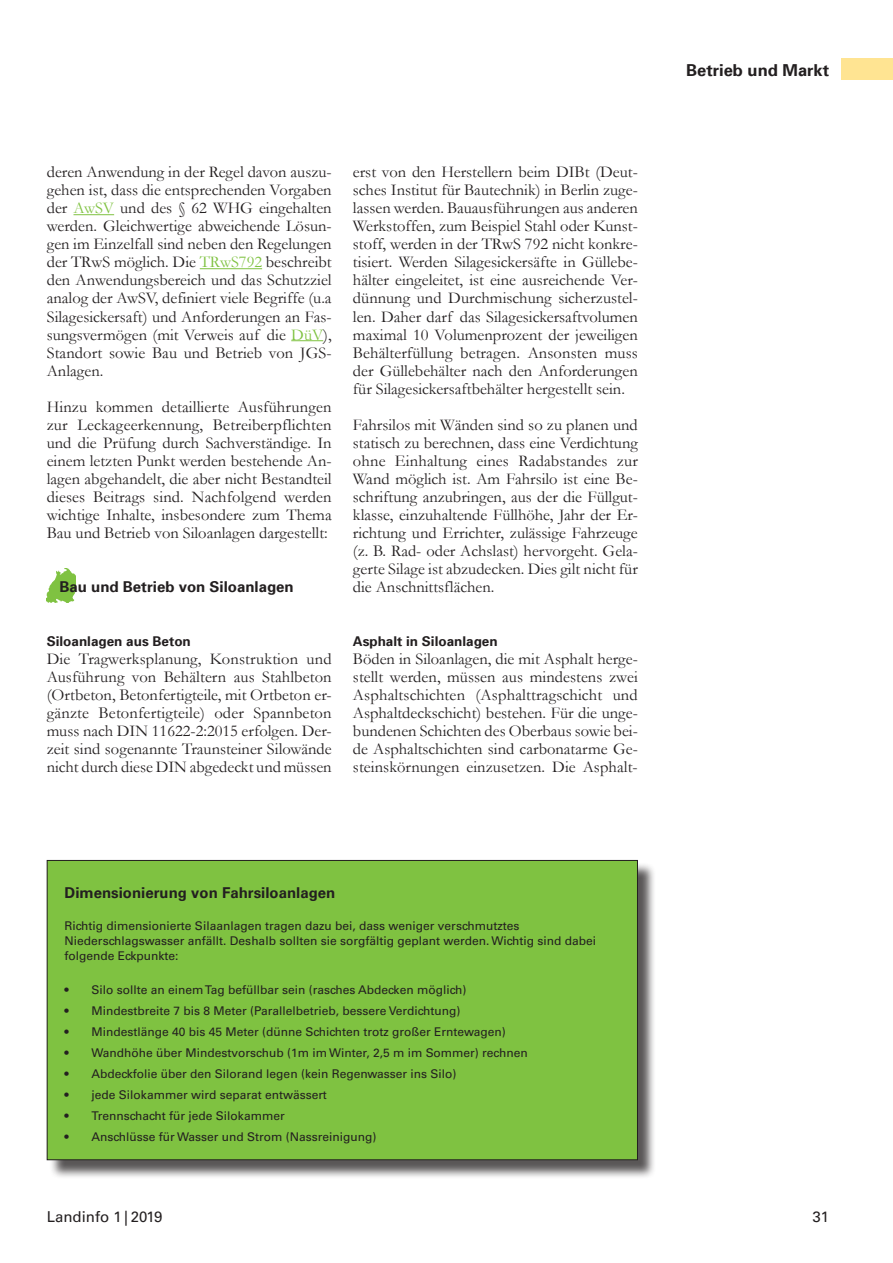
<style>
.page{position:relative;width:893px;height:1263px;background:#fff}
.page>*{position:absolute;margin:0;border:0;box-sizing:border-box;transform-origin:0 0}
.t1{font:16.5px/18px "Garamond";color:#231f20;text-align:justify}
.t2{font:700 16.5px "Univers 65";color:#231f20}
.t3{font:700 15px "Univers";color:#231f20}
.t4{font:700 15px "Univers 65";color:#231f20}
.t5{font:15px "Univers";color:#231f20}
.t6{font:700 13.5px "Univers 65";color:#231f20}
.t7{font:12px/15px "Univers";color:#231f20}
.s1{color:#7fc241}
</style>
<div class="page">
<img style="left:47px;top:568px;width:28px;height:34px">
<hr style="left:74px;top:214px;width:40px;height:1px;background:#7fc241">
<hr style="left:200px;top:268px;width:62px;height:1px;background:#7fc241">
<hr style="left:291px;top:340px;width:32px;height:1px;background:#7fc241">
<div style="left:842px;top:58px;width:51px;height:22px;background:#ffe492"></div>
<div style="left:49px;top:862px;width:608px;height:317px;background:#231f20;opacity:.75"></div>
<div style="left:47px;top:860px;width:590px;height:300px;background:#7fc241"></div>
<div style="left:47px;top:860px;width:591px;height:300px;border:1px solid #231f20"></div>
<p class="t1" style="left:47px;top:163px;width:286px">deren Anwendung in der Regel davon auszu&shy;gehen ist, dass die entsprechenden Vorgaben der <span class="s1">AwSV</span> und des § 62 WHG eingehalten werden. Gleichwertige abweichende Lösun&shy;gen im Einzelfall sind neben den Regelungen der TRwS möglich. Die <span class="s1">TRwS792</span> beschreibt den Anwendungsbereich und das Schutzziel analog der AwSV, definiert viele Begriffe (u.a Silagesickersaft) und Anforderungen an Fas&shy;sungsvermögen (mit Verweis auf die <span class="s1">DüV</span>), Standort sowie Bau und Betrieb von JGS-Anlagen.</p>
<p class="t1" style="left:47px;top:397px;width:286px">Hinzu kommen detaillierte Ausführungen zur Leckageerkennung, Betreiberpflichten und die Prüfung durch Sachverständige. In einem letzten Punkt werden bestehende An&shy;lagen abgehandelt, die aber nicht Bestandteil dieses Beitrags sind. Nachfolgend werden wichtige Inhalte, insbesondere zum Thema Bau und Betrieb von Siloanlagen dargestellt:</p>
<p class="t4" style="left:60px;top:576px;width:236px">Bau und Betrieb von Siloanlagen</p>
<p class="t6" style="left:47px;top:632px;width:146px">Siloanlagen aus Beton</p>
<p class="t1" style="left:47px;top:649px;width:286px">Die Tragwerksplanung, Konstruktion und Ausführung von Behältern aus Stahlbeton (Ortbeton, Betonfertigteile, mit Ortbeton er&shy;gänzte Betonfertigteile) oder Spannbeton muss nach DIN 11622-2:2015 erfolgen. Der&shy;zeit sind sogenannte Traunsteiner Silowände nicht durch diese DIN abgedeckt und müssen</p>
<p class="t1" style="left:353px;top:163px;width:286px">erst von den Herstellern beim DIBt (Deut&shy;sches Institut für Bautechnik) in Berlin zuge&shy;lassen werden. Bauausführungen aus anderen Werkstoffen, zum Beispiel Stahl oder Kunst&shy;stoff, werden in der TRwS 792 nicht konkre&shy;tisiert. Werden Silagesickersäfte in Güllebe&shy;hälter eingeleitet, ist eine ausreichende Ver&shy;dünnung und Durchmischung sicherzustel&shy;len. Daher darf das Silagesickersaftvolumen maximal 10 Volumenprozent der jeweiligen Behälterfüllung betragen. Ansonsten muss der Güllebehälter nach den Anforderungen für Silagesickersaftbehälter hergestellt sein.</p>
<p class="t1" style="left:353px;top:415px;width:286px">Fahrsilos mit Wänden sind so zu planen und statisch zu berechnen, dass eine Verdichtung ohne Einhaltung eines Radabstandes zur Wand möglich ist. Am Fahrsilo ist eine Be&shy;schriftung anzubringen, aus der die Füllgut&shy;klasse, einzuhaltende Füllhöhe, Jahr der Er&shy;richtung und Errichter, zulässige Fahrzeuge (z. B. Rad- oder Achslast) hervorgeht. Gela&shy;gerte Silage ist abzudecken. Dies gilt nicht für die Anschnittsflächen.</p>
<p class="t6" style="left:353px;top:632px;width:146px">Asphalt in Siloanlagen</p>
<p class="t1" style="left:353px;top:649px;width:286px">Böden in Siloanlagen, die mit Asphalt herge&shy;stellt werden, müssen aus mindestens zwei Asphaltschichten (Asphalttragschicht und Asphaltdeckschicht) bestehen. Für die unge&shy;bundenen Schichten des Oberbaus sowie bei&shy;de Asphaltschichten sind carbonatarme Ge&shy;steinskörnungen einzusetzen. Die Asphalt-</p>
<p class="t3" style="left:65px;top:883px;width:272px">Dimensionierung von Fahrsiloanlagen</p>
<p class="t7" style="left:65px;top:918px;width:533px">Richtig dimensionierte Silaanlagen tragen dazu bei, dass weniger verschmutztes<br>Niederschlagswasser anfällt. Deshalb sollten sie sorgfältig geplant werden. Wichtig sind dabei folgende Eckpunkte:</p>
<p class="t7" style="left:65px;top:982px;width:404px">• Silo sollte an einem Tag befüllbar sein (rasches Abdecken möglich)</p>
<p class="t7" style="left:65px;top:1003px;width:398px">• Mindestbreite 7 bis 8 Meter (Parallelbetrieb, bessere Verdichtung)</p>
<p class="t7" style="left:65px;top:1024px;width:443px">• Mindestlänge 40 bis 45 Meter (dünne Schichten trotz großer Erntewagen)</p>
<p class="t7" style="left:65px;top:1045px;width:465px">• Wandhöhe über Mindestvorschub (1m im Winter, 2,5 m im Sommer) rechnen</p>
<p class="t7" style="left:65px;top:1066px;width:394px">• Abdeckfolie über den Silorand legen (kein Regenwasser ins Silo)</p>
<p class="t7" style="left:65px;top:1087px;width:264px">• jede Silokammer wird separat entwässert</p>
<p class="t7" style="left:65px;top:1108px;width:222px">• Trennschacht für jede Silokammer</p>
<p class="t7" style="left:65px;top:1129px;width:313px">• Anschlüsse für Wasser und Strom (Nassreinigung)</p>
<p class="t5" style="left:47px;top:1207px;width:117px">Landinfo 1 | 2019</p>
<p class="t2" style="left:686px;top:59px;width:145px">Betrieb und Markt</p>
<p class="t5" style="left:812px;top:1207px;width:18px">31</p>
</div>
